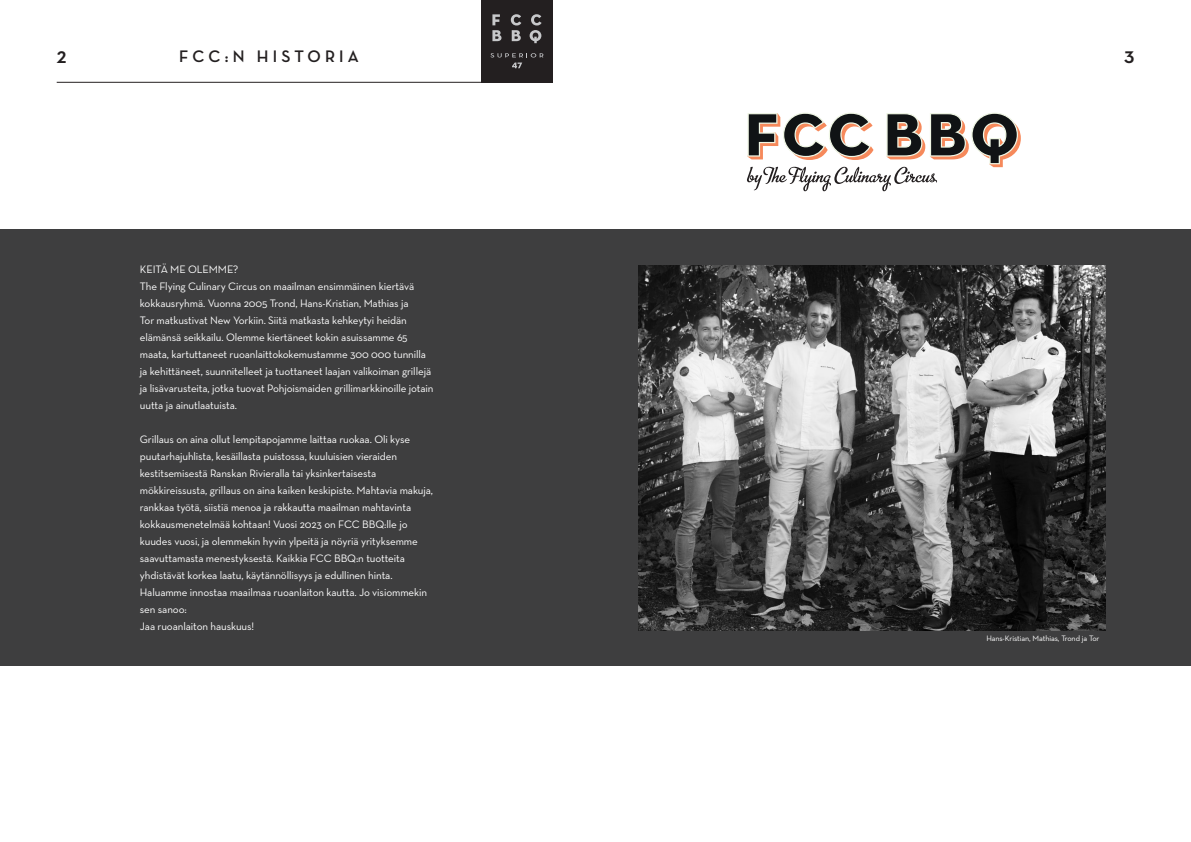
<style>
.page{position:relative;width:1191px;height:842px;background:#fff}
.page>*{position:absolute;margin:0;border:0;box-sizing:border-box;transform-origin:0 0}
.t1{font:700 22px "Neutra Disp";color:#231f20}
.topptekst_sider{font:700 17px "Neutra Disp";letter-spacing:.25em;color:#231f20}
.our_story{font:11px/17px "Neutra Text";letter-spacing:-.01em;color:#fff}
.our_story-2{font:8px "Neutra Text";letter-spacing:-.01em;color:#fff}
</style>
<div class="page">
<div style="left:481px;top:0;width:72px;height:82px;background:#231f20"></div>
<svg style="left:492px;top:14px;width:9px;height:27px"></svg>
<svg style="left:529px;top:14px;width:12px;height:29px"></svg>
<svg style="left:511px;top:14px;width:10px;height:27px"></svg>
<svg style="left:490px;top:53px;width:53px;height:15px"></svg>
<div style="left:0;top:230px;width:1191px;height:436px;background:#3e3e3f"></div>
<img style="left:638px;top:265px;width:468px;height:365px">
<svg style="left:747px;top:113px;width:273px;height:78px"></svg>
<hr style="left:57px;top:82px;width:424px;height:1px;background:#231f20">
<p class="topptekst_sider" style="left:179px;top:47px;width:181px">FCC:N HISTORIA</p>
<h1 class="t1" style="left:57px;top:43px;width:11px">2</h1>
<h1 class="t1" style="left:1124px;top:43px;width:12px">3</h1>
<p class="our_story" style="left:140px;top:261px;width:100px">KEITÄ ME OLEMME?</p>
<p class="our_story" style="left:140px;top:278px;width:295px">The Flying Culinary Circus on maailman ensimmäinen kiertävä kokkausryhmä. Vuonna 2005 Trond, Hans-Kristian, Mathias ja<br>Tor matkustivat New Yorkiin. Siitä matkasta kehkeytyi heidän elämänsä seikkailu. Olemme kiertäneet kokin asuissamme 65 maata, kartuttaneet ruoanlaittokokemustamme 300 000 tunnilla ja kehittäneet, suunnitelleet ja tuottaneet laajan valikoiman grillejä ja lisävarusteita, jotka tuovat Pohjoismaiden grillimarkkinoille jotain uutta ja ainutlaatuista.</p>
<p class="our_story" style="left:140px;top:431px;width:295px">Grillaus on aina ollut lempitapojamme laittaa ruokaa. Oli kyse puutarhajuhlista, kesäillasta puistossa, kuuluisien vieraiden kestitsemisestä Ranskan Rivieralla tai yksinkertaisesta mökkireissusta, grillaus on aina kaiken keskipiste. Mahtavia makuja, rankkaa työtä, siistiä menoa ja rakkautta maailman mahtavinta kokkausmenetelmää kohtaan! Vuosi 2023 on FCC BBQ:lle jo kuudes vuosi, ja olemmekin hyvin ylpeitä ja nöyriä yrityksemme saavuttamasta menestyksestä. Kaikkia FCC BBQ:n tuotteita yhdistävät korkea laatu, käytännöllisyys ja edullinen hinta.<br>Haluamme innostaa maailmaa ruoanlaiton kautta. Jo visiommekin sen sanoo:</p>
<p class="our_story" style="left:140px;top:618px;width:116px">Jaa ruoanlaiton hauskuus!</p>
<p class="our_story-2" style="left:986px;top:634px;width:115px">Hans-Kristian, Mathias, Trond ja Tor</p>
</div>
